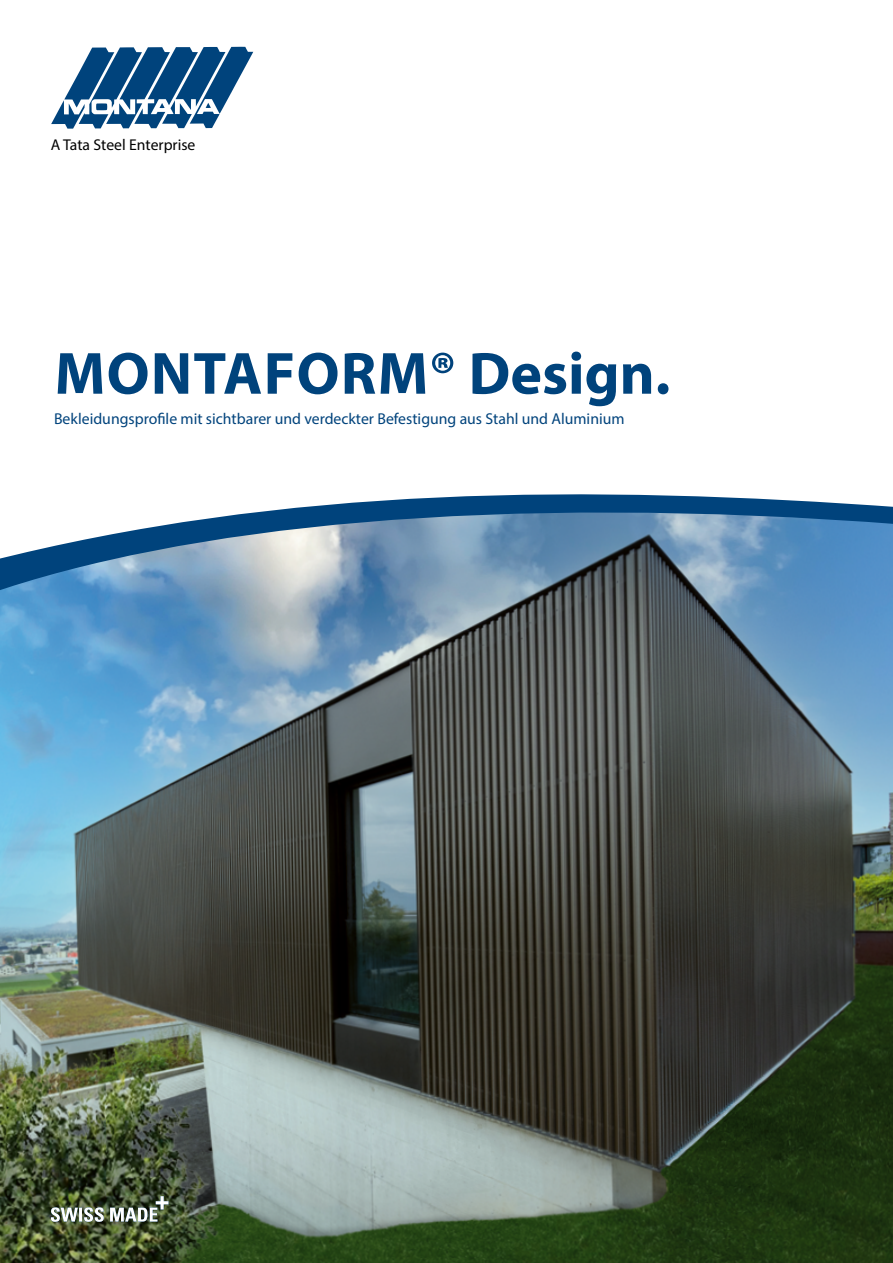
<style>
.page{position:relative;width:893px;height:1263px;background:#fff}
.page>*{position:absolute;margin:0;border:0;box-sizing:border-box;transform-origin:0 0}
.D_Titel_Titelseite{font:700 60px "Myriad Pro";letter-spacing:.02em;color:#00437c}
.D_Titelseite_Unterti{font:15.75px "Myriad Pro";color:#00437c}
.t1{font:15.6px "Myriad Pro";color:#000}
</style>
<div class="page">
<img style="left:0;top:595px;width:893px;height:668px">
<svg style="left:51px;top:1196px;width:117px;height:26px"></svg>
<svg style="left:51px;top:47px;width:202px;height:82px"></svg>
<svg style="left:0;top:494px;width:893px;height:101px;background:#7295b4"></svg>
<p class="t1" style="left:51px;top:135px;width:146px">A Tata Steel Enterprise</p>
<p class="D_Titel_Titelseite" style="left:55px;top:334px;width:617px">MONTAFORM® Design.</p>
<p class="D_Titelseite_Unterti" style="left:54px;top:409px;width:572px">Bekleidungsprofile mit sichtbarer und verdeckter Befestigung aus Stahl und Aluminium</p>
</div>
